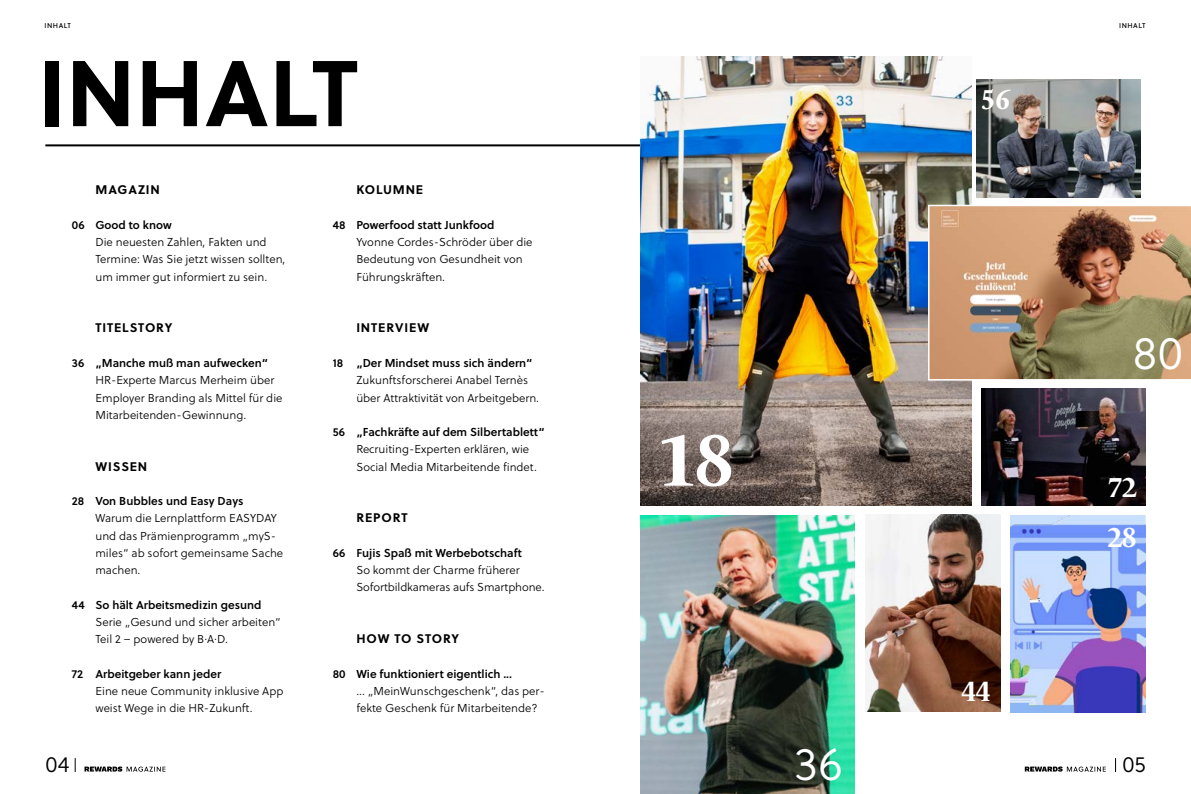
<style>
.page{position:relative;width:1191px;height:794px;background:#fff}
.page>*{position:absolute;margin:0;border:0;box-sizing:border-box;transform-origin:0 0}
.t1{font:700 93px "Soleil";color:#000}
.t2{font:700 73.4px "Le Monde Livre Cla Std";color:#fff}
.t3{font:46px "Soleil Lt";color:#fff}
.t4{font:700 28px "Le Monde Livre Cla Std";color:#fff}
.t5{font:22px "Soleil Lt";color:#000}
.t6{font:700 12.5px "Soleil";letter-spacing:.07em;color:#000}
.t7{font:11.5px/17.2px "Soleil Lt";color:#000}
.t8{font:11.5px "Soleil Sb";color:#000}
.t9{font:7px "Soleil Bk";letter-spacing:.07em;color:#000}
</style>
<div class="page">
<hr style="left:45px;top:144px;width:596px;height:2px;background:#000">
<img style="left:641px;top:56px;width:330px;height:449px">
<img style="left:981px;top:388px;width:164px;height:118px">
<img style="left:976px;top:79px;width:164px;height:118px">
<img style="left:1010px;top:516px;width:135px;height:196px">
<img style="left:865px;top:515px;width:135px;height:196px">
<img style="left:928px;top:205px;width:263px;height:175px">
<img style="left:641px;top:516px;width:213px;height:278px">
<div style="left:1010px;top:703px;width:18px;height:9px;background:#8cb6f4"></div>
<svg style="left:75px;top:758px;width:1px;height:14px"></svg>
<svg style="left:1115px;top:758px;width:1px;height:14px"></svg>
<svg style="left:84px;top:766px;width:81px;height:5px"></svg>
<svg style="left:1024px;top:766px;width:81px;height:5px"></svg>
<p class="t9" style="left:45px;top:20px;width:28px">INHALT</p>
<p class="t9" style="left:1119px;top:20px;width:28px">INHALT</p>
<h1 class="t1" style="left:38px;top:21px;width:321px">INHALT</h1>
<p class="t6" style="left:95px;top:180px;width:66px">MAGAZIN</p>
<p class="t6" style="left:356px;top:180px;width:68px">KOLUMNE</p>
<p class="t8" style="left:95px;top:216px;width:78px">Good to know</p>
<p class="t7" style="left:95px;top:233px;width:191px">Die neuesten Zahlen, Fakten und<br>Termine: Was Sie jetzt wissen sollten, um immer gut informiert zu sein.</p>
<p class="t8" style="left:72px;top:216px;width:14px">06</p>
<p class="t8" style="left:333px;top:216px;width:14px">48</p>
<p class="t8" style="left:356px;top:216px;width:139px">Powerfood statt Junkfood</p>
<p class="t7" style="left:356px;top:233px;width:178px">Yvonne Cordes-Schröder über die<br>Bedeutung von Gesundheit von<br>Führungskräften.</p>
<p class="t6" style="left:95px;top:318px;width:78px">TITELSTORY</p>
<p class="t6" style="left:356px;top:318px;width:74px">INTERVIEW</p>
<p class="t8" style="left:72px;top:354px;width:14px">36</p>
<p class="t8" style="left:95px;top:354px;width:174px">„Manche muß man aufwecken“</p>
<p class="t7" style="left:95px;top:371px;width:189px">HR-Experte Marcus Merheim über<br>Employer Branding als Mittel für die<br>Mitarbeitenden-Gewinnung.</p>
<p class="t6" style="left:95px;top:456px;width:53px">WISSEN</p>
<p class="t8" style="left:333px;top:354px;width:12px">18</p>
<p class="t8" style="left:333px;top:423px;width:14px">56</p>
<p class="t8" style="left:356px;top:354px;width:178px">„Der Mindset muss sich ändern“</p>
<p class="t7" style="left:356px;top:371px;width:184px">Zukunftsforscherei Anabel Ternès über Attraktivität von Arbeitgebern.</p>
<p class="t8" style="left:356px;top:423px;width:190px">„Fachkräfte auf dem Silbertablett“</p>
<p class="t7" style="left:356px;top:440px;width:182px">Recruiting-Experten erklären, wie<br>Social Media Mitarbeitende findet.</p>
<p class="t8" style="left:72px;top:492px;width:14px">28</p>
<p class="t8" style="left:95px;top:492px;width:150px">Von Bubbles und Easy Days</p>
<p class="t7" style="left:95px;top:509px;width:189px">Warum die Lernplattform EASYDAY und das Prämienprogramm „myS&shy;miles“ ab sofort gemeinsame Sache machen.</p>
<p class="t8" style="left:333px;top:544px;width:14px">66</p>
<p class="t6" style="left:356px;top:508px;width:53px">REPORT</p>
<p class="t8" style="left:356px;top:544px;width:167px">Fujis Spaß mit Werbebotschaft</p>
<p class="t7" style="left:356px;top:561px;width:190px">So kommt der Charme früherer<br>Sofortbildkameras aufs Smartphone.</p>
<p class="t8" style="left:72px;top:596px;width:14px">44</p>
<p class="t8" style="left:95px;top:596px;width:167px">So hält Arbeitsmedizin gesund</p>
<p class="t7" style="left:95px;top:613px;width:187px">Serie „Gesund und sicher arbeiten“<br>Teil 2 – powered by B·A·D.</p>
<p class="t6" style="left:356px;top:629px;width:104px">HOW TO STORY</p>
<p class="t8" style="left:72px;top:665px;width:13px">72</p>
<p class="t8" style="left:95px;top:665px;width:127px">Arbeitgeber kann jeder</p>
<p class="t7" style="left:95px;top:682px;width:189px">Eine neue Community inklusive App weist Wege in die HR-Zukunft.</p>
<p class="t8" style="left:333px;top:665px;width:14px">80</p>
<p class="t8" style="left:356px;top:665px;width:157px">Wie funktioniert eigentlich ...</p>
<p class="t7" style="left:356px;top:682px;width:190px">... „MeinWunschgeschenk“, das per&shy;fekte Geschenk für Mitarbeitende?</p>
<h2 class="t2" style="left:658px;top:417px;width:76px">18</h2>
<h3 class="t4" style="left:981px;top:82px;width:30px">56</h3>
<h3 class="t4" style="left:961px;top:674px;width:30px">44</h3>
<h3 class="t3" style="left:1132px;top:320px;width:52px">80</h3>
<h3 class="t4" style="left:1108px;top:471px;width:30px">72</h3>
<h3 class="t4" style="left:1108px;top:521px;width:30px">28</h3>
<h3 class="t3" style="left:794px;top:732px;width:50px">36</h3>
<h3 class="t5" style="left:45px;top:749px;width:25px">04</h3>
<h3 class="t5" style="left:1122px;top:749px;width:25px">05</h3>
</div>
